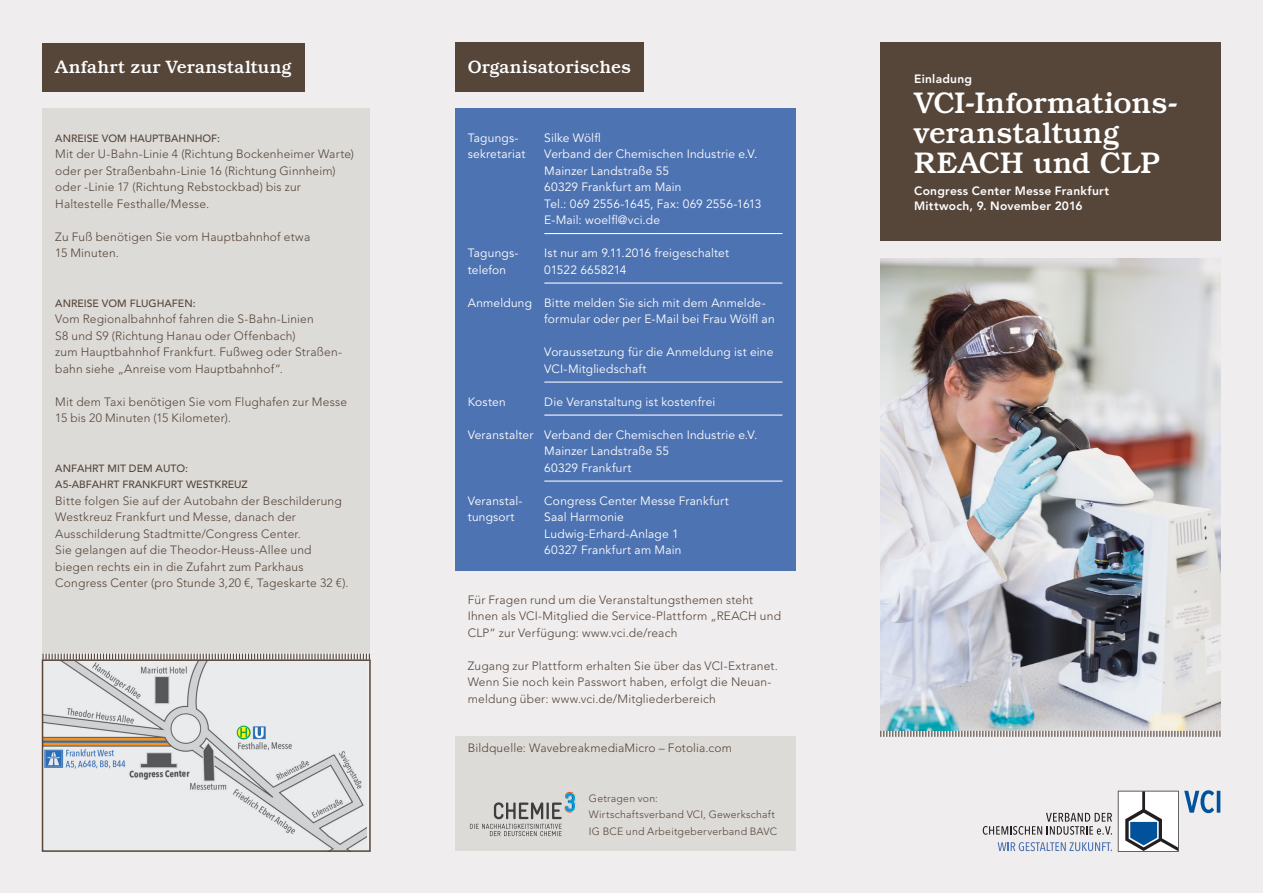
<style>
.page{position:relative;width:1263px;height:893px;background:#fff}
.page>*{position:absolute;margin:0;border:0;box-sizing:border-box;transform-origin:0 0}
.Headline_Titel{font:500 30px/30px "Bookman Std";letter-spacing:-.01em;color:#fff}
.Headlines_im_Balken{font:500 18px "Bookman Std";color:#fff}
.Stadtplan-Legende{font:300 12px/16.5px "Avenir LT Std";letter-spacing:.015em;color:#564539}
.Terminzeile_mit_Lini{font:12px/16.5px "Avenir LT Std";letter-spacing:.015em;color:#fff}
.Terminzeile_ohne_Lin{font:12px/16.5px "Avenir LT Std";letter-spacing:.015em;color:#fff}
.Flagline_Subline_Tit{font:800 12px/14.2px "Avenir LT Std";letter-spacing:.02em;color:#fff}
.Stadtplan-Legende-2{font:500 10.5px "Avenir LT Std";color:#564539}
.Stadtplan-Legende-3{font:300 10.5px/16.5px "Avenir LT Std";letter-spacing:.02em;color:#564539}
</style>
<div class="page">
<div style="left:0;top:0;width:870px;height:893px;background:#efedee"></div>
<div style="left:806px;top:0;width:457px;height:893px;background:#efedee"></div>
<div style="left:455px;top:109px;width:340px;height:462px;background:#4e73b2"></div>
<hr style="left:544px;top:233px;width:238px;height:1px;background:#fff">
<hr style="left:544px;top:283px;width:238px;height:1px;background:#fff">
<hr style="left:544px;top:382px;width:238px;height:1px;background:#fff">
<hr style="left:544px;top:415px;width:238px;height:1px;background:#fff">
<hr style="left:544px;top:481px;width:238px;height:1px;background:#fff">
<div style="left:43px;top:109px;width:327px;height:544px;background:#dddbd8"></div>
<svg style="left:43px;top:654px;width:327px;height:5px"></svg>
<div style="left:455px;top:737px;width:340px;height:114px;background:#dddbd8"></div>
<img style="left:880px;top:258px;width:340px;height:473px">
<svg style="left:880px;top:731px;width:340px;height:6px"></svg>
<img style="left:45px;top:662px;width:321px;height:187px">
<div style="left:42px;top:659px;width:329px;height:193px;border:2px solid #564539"></div>
<svg style="left:470px;top:792px;width:106px;height:44px"></svg>
<svg style="left:983px;top:813px;width:129px;height:22px"></svg>
<svg style="left:998px;top:842px;width:114px;height:9px"></svg>
<svg style="left:1118px;top:791px;width:102px;height:60px"></svg>
<div style="left:43px;top:43px;width:262px;height:49px;background:#564539"></div>
<div style="left:455px;top:43px;width:189px;height:49px;background:#564539"></div>
<div style="left:880px;top:43px;width:340px;height:198px;background:#564539"></div>
<p class="Headlines_im_Balken" style="left:55px;top:57px;width:238px">Anfahrt zur Veranstaltung</p>
<p class="Headlines_im_Balken" style="left:468px;top:57px;width:165px">Organisatorisches</p>
<p class="Stadtplan-Legende-2" style="left:55px;top:132px;width:166px">ANREISE VOM HAUPTBAHNHOF:</p>
<p class="Stadtplan-Legende" style="left:55px;top:146px;width:300px">Mit der U-Bahn-Linie 4 (Richtung Bockenheimer Warte)</p>
<p class="Stadtplan-Legende" style="left:55px;top:162px;width:282px">oder per Straßenbahn-Linie 16 (Richtung Ginnheim)</p>
<p class="Stadtplan-Legende" style="left:55px;top:179px;width:247px">oder -Linie 17 (Richtung Rebstockbad) bis zur</p>
<p class="Stadtplan-Legende" style="left:55px;top:195px;width:156px">Haltestelle Festhalle/Messe.</p>
<p class="Stadtplan-Legende" style="left:55px;top:228px;width:256px">Zu Fuß benötigen Sie vom Hauptbahnhof etwa</p>
<p class="Stadtplan-Legende" style="left:55px;top:245px;width:65px">15 Minuten.</p>
<p class="Stadtplan-Legende-2" style="left:55px;top:297px;width:142px">ANREISE VOM FLUGHAFEN:</p>
<p class="Stadtplan-Legende" style="left:55px;top:311px;width:260px">Vom Regionalbahnhof fahren die S-Bahn-Linien</p>
<p class="Stadtplan-Legende" style="left:55px;top:327px;width:242px">S8 und S9 (Richtung Hanau oder Offenbach)</p>
<p class="Stadtplan-Legende" style="left:55px;top:344px;width:288px">zum Hauptbahnhof Frankfurt. Fußweg oder Straßen&shy;bahn siehe „Anreise vom Hauptbahnhof“.</p>
<p class="Stadtplan-Legende" style="left:55px;top:393px;width:293px">Mit dem Taxi benötigen Sie vom Flughafen zur Messe</p>
<p class="Stadtplan-Legende" style="left:55px;top:410px;width:177px">15 bis 20 Minuten (15 Kilometer).</p>
<p class="Stadtplan-Legende-2" style="left:55px;top:462px;width:134px">ANFAHRT MIT DEM AUTO:</p>
<p class="Stadtplan-Legende-2" style="left:55px;top:478px;width:194px">A5-ABFAHRT FRANKFURT WESTKREUZ</p>
<p class="Stadtplan-Legende" style="left:55px;top:492px;width:288px">Bitte folgen Sie auf der Autobahn der Beschilderung</p>
<p class="Stadtplan-Legende" style="left:55px;top:509px;width:242px">Westkreuz Frankfurt und Messe, danach der</p>
<p class="Stadtplan-Legende" style="left:55px;top:525px;width:247px">Ausschilderung Stadtmitte/Congress Center.</p>
<p class="Stadtplan-Legende" style="left:55px;top:542px;width:258px">Sie gelangen auf die Theodor-Heuss-Allee und</p>
<p class="Stadtplan-Legende" style="left:55px;top:558px;width:250px">biegen rechts ein in die Zufahrt zum Parkhaus</p>
<p class="Stadtplan-Legende" style="left:55px;top:575px;width:295px">Congress Center (pro Stunde 3,20 €, Tageskarte 32 €).</p>
<p class="Terminzeile_ohne_Lin" style="left:468px;top:129px;width:52px">Tagungs-</p>
<p class="Terminzeile_ohne_Lin" style="left:544px;top:129px;width:58px">Silke Wölfl</p>
<p class="Terminzeile_mit_Lini" style="left:468px;top:146px;width:59px">sekretariat</p>
<p class="Terminzeile_mit_Lini" style="left:544px;top:146px;width:219px">Verband der Chemischen Industrie e.V.<br>Mainzer Landstraße 55<br>60329 Frankfurt am Main<br>Tel.: 069 2556-1645, Fax: 069 2556-1613<br>E-Mail: woelfl@vci.de</p>
<p class="Terminzeile_ohne_Lin" style="left:468px;top:245px;width:52px">Tagungs-</p>
<p class="Terminzeile_ohne_Lin" style="left:544px;top:245px;width:186px">Ist nur am 9.11.2016 freigeschaltet</p>
<p class="Terminzeile_mit_Lini" style="left:468px;top:261px;width:40px">telefon</p>
<p class="Terminzeile_mit_Lini" style="left:544px;top:261px;width:84px">01522 6658214</p>
<p class="Terminzeile_mit_Lini" style="left:544px;top:294px;width:232px;text-indent:-77px">Anmeldung Bitte melden Sie sich mit dem Anmelde&shy;formular oder per E-Mail bei Frau Wölfl an</p>
<p class="Terminzeile_mit_Lini" style="left:544px;top:344px;width:231px">Voraussetzung für die Anmeldung ist eine<br>VCI-Mitgliedschaft</p>
<p class="Terminzeile_mit_Lini" style="left:468px;top:393px;width:39px">Kosten</p>
<p class="Terminzeile_mit_Lini" style="left:544px;top:393px;width:173px">Die Veranstaltung ist kostenfrei</p>
<p class="Terminzeile_mit_Lini" style="left:544px;top:426px;width:215px;text-indent:-77px">Veranstalter Verband der Chemischen Industrie e.V.<br>Mainzer Landstraße 55<br>60329 Frankfurt</p>
<p class="Terminzeile_ohne_Lin" style="left:468px;top:492px;width:56px">Veranstal-</p>
<p class="Terminzeile_ohne_Lin" style="left:544px;top:492px;width:186px">Congress Center Messe Frankfurt</p>
<p class="Terminzeile_ohne_Lin" style="left:468px;top:509px;width:48px">tungsort</p>
<p class="Terminzeile_ohne_Lin" style="left:544px;top:509px;width:139px">Saal Harmonie<br>Ludwig-Erhard-Anlage 1<br>60327 Frankfurt am Main</p>
<p class="Stadtplan-Legende" style="left:468px;top:591px;width:315px">Für Fragen rund um die Veranstaltungsthemen steht<br>Ihnen als VCI-Mitglied die Service-Plattform „REACH und<br>CLP“ zur Verfügung: www.vci.de/reach</p>
<p class="Stadtplan-Legende" style="left:468px;top:657px;width:312px">Zugang zur Plattform erhalten Sie über das VCI-Extranet.<br>Wenn Sie noch kein Passwort haben, erfolgt die Neuan&shy;meldung über: www.vci.de/Mitgliederbereich</p>
<p class="Stadtplan-Legende" style="left:468px;top:740px;width:266px">Bildquelle: WavebreakmediaMicro – Fotolia.com</p>
<p class="Stadtplan-Legende-3" style="left:589px;top:790px;width:190px">Getragen von:<br>Wirtschaftsverband VCI, Gewerkschaft<br>IG BCE und Arbeitgeberverband BAVC</p>
<p class="Flagline_Subline_Tit" style="left:914px;top:71px;width:59px">Einladung</p>
<p class="Headline_Titel" style="left:914px;top:87px;width:265px">VCI-Informations&shy;veranstaltung<br>REACH und CLP</p>
<p class="Flagline_Subline_Tit" style="left:914px;top:184px;width:196px">Congress Center Messe Frankfurt<br>Mittwoch, 9. November 2016</p>
</div>
